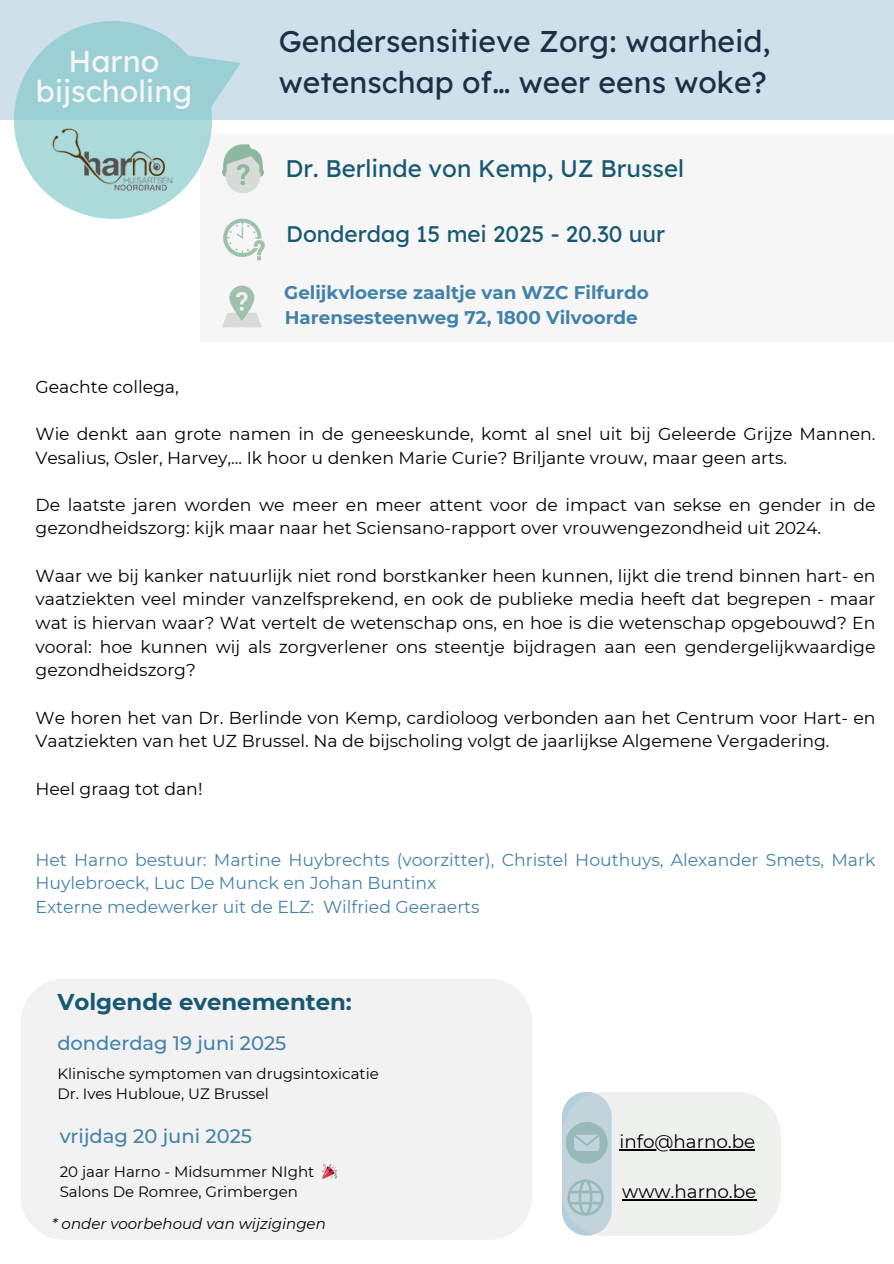
<style>
.page{position:relative;width:894px;height:1264px;background:#fff}
.page>*{position:absolute;margin:0;border:0;box-sizing:border-box;transform-origin:0 0}
.t1{font:30.15px/29.8px "Lexend Deca";color:#f6f6f6;text-align:center}
.t2{font:30px/41.7px "Lexend Deca";color:#193046}
.t3{font:24px "Lexend Deca";color:#175873}
.t4{font:700 22.8px "Montserrat";color:#175873}
.t5{font:22.5px "Lexend Deca";color:#175873}
.t6{font:500 19.5px "Montserrat";color:#4282aa}
.t7{font:700 18.3px/24.8px "Montserrat";color:#4282aa}
.t8{font:18.3px "Montserrat";color:#000}
.t9{font:17.25px/23.7px "Montserrat";color:#000}
.t10{font:17.25px/23.7px "Montserrat";color:#4282aa}
.t11{font:15px "Montserrat";color:#000}
.t12{font:italic 15px "Montserrat";color:#000}
</style>
<div class="page">
<div style="left:0;top:0;width:893px;height:120px;background:#d0e0ea"></div>
<div style="left:21px;top:979px;width:511px;height:260px;background:#f1f2f1"></div>
<div style="left:201px;top:134px;width:692px;height:207px;background:#f5f6f5"></div>
<svg style="left:241px;top:144px;width:23px;height:49px"></svg>
<svg style="left:14px;top:21px;width:227px;height:227px"></svg>
<svg style="left:562px;top:1092px;width:219px;height:143px"></svg>
<hr style="left:619px;top:1149px;width:136px;height:1px;background:#000">
<hr style="left:622px;top:1198px;width:134px;height:2px;background:#000">
<img style="left:52px;top:128px;width:122px;height:65px">
<svg style="left:322px;top:1163px;width:15px;height:15px"></svg>
<h4 class="t1" style="left:36px;top:45px;width:158px">Harno bijscholing</h4>
<h6 class="t2" style="left:279px;top:20px;width:493px">Gendersensitieve Zorg: waarheid, wetenschap of… weer eens woke?</h6>
<h6 class="t3" style="left:285px;top:153px;width:400px">Dr. Berlinde von Kemp, UZ Brussel</h6>
<p class="t5" style="left:286px;top:220px;width:380px">Donderdag 15 mei 2025 - 20.30 uur</p>
<h2 class="t7" style="left:284px;top:280px;width:366px">Gelijkvloerse zaaltje van WZC Filfurdo<br>Harensesteenweg 72, 1800 Vilvoorde</h2>
<p class="t9" style="left:35px;top:374px;width:145px">Geachte collega,</p>
<h1 class="t9" style="left:35px;top:422px;width:841px">Wie denkt aan grote namen in de geneeskunde, komt al snel uit bij Geleerde Grijze Mannen.<br>Vesalius, Osler, Harvey,... Ik hoor u denken Marie Curie? Briljante vrouw, maar geen arts.</h1>
<p class="t9" style="left:35px;top:493px;width:841px">De laatste jaren worden we meer en meer attent voor de impact van sekse en gender in de gezondheidszorg: kijk maar naar het Sciensano-rapport over vrouwengezondheid uit 2024.</p>
<h1 class="t9" style="left:35px;top:563px;width:841px;text-align:justify">Waar we bij kanker natuurlijk niet rond borstkanker heen kunnen, lijkt die trend binnen hart- en vaatziekten veel minder vanzelfsprekend, en ook de publieke media heeft dat begrepen - maar wat is hiervan waar? Wat vertelt de wetenschap ons, en hoe is die wetenschap opgebouwd? En vooral: hoe kunnen wij als zorgverlener ons steentje bijdragen aan een gendergelijkwaardige gezondheidszorg?</h1>
<p class="t9" style="left:35px;top:705px;width:841px">We horen het van Dr. Berlinde von Kemp, cardioloog verbonden aan het Centrum voor Hart- en<br>Vaatziekten van het UZ Brussel. Na de bijscholing volgt de jaarlijkse Algemene Vergadering.</p>
<h3 class="t9" style="left:35px;top:776px;width:168px">Heel graag tot dan!</h3>
<p class="t10" style="left:35px;top:847px;width:841px">Het Harno bestuur: Martine Huybrechts (voorzitter), Christel Houthuys, Alexander Smets, Mark<br>Huylebroeck, Luc De Munck en Johan Buntinx<br>Externe medewerker uit de ELZ: Wilfried Geeraerts</p>
<h4 class="t4" style="left:57px;top:987px;width:296px">Volgende evenementen:</h4>
<h6 class="t6" style="left:57px;top:1030px;width:230px">donderdag 19 juni 2025</h6>
<p class="t11" style="left:57px;top:1064px;width:323px">Klinische symptomen van drugsintoxicatie</p>
<h4 class="t11" style="left:57px;top:1084px;width:213px">Dr. Ives Hubloue, UZ Brussel</h4>
<h3 class="t6" style="left:60px;top:1124px;width:194px">vrijdag 20 juni 2025</h3>
<h6 class="t11" style="left:60px;top:1162px;width:256px">20 jaar Harno - Midsummer NIght</h6>
<h6 class="t11" style="left:60px;top:1182px;width:240px">Salons De Romree, Grimbergen</h6>
<p class="t12" style="left:52px;top:1214px;width:275px">* onder voorbehoud van wijzigingen</p>
<h6 class="t8" style="left:619px;top:1130px;width:137px">info@harno.be</h6>
<h6 class="t8" style="left:622px;top:1180px;width:135px">www.harno.be</h6>
</div>
